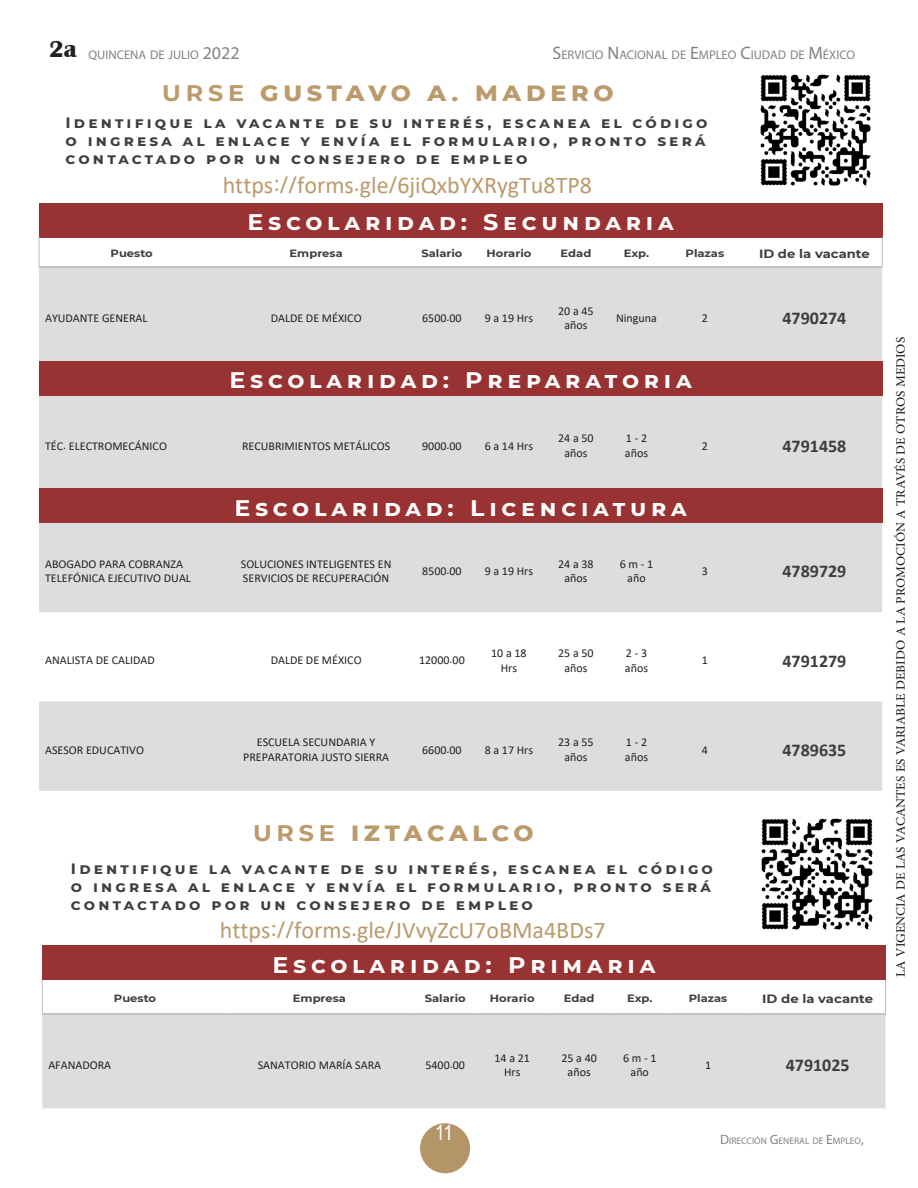
<style>
.page{position:relative;width:918px;height:1188px;background:#fff}
.page>*{position:absolute;margin:0;border:0;box-sizing:border-box;transform-origin:0 0}
.t1{font:24px "Calibri";color:#bb9a6b}
.t2{font:700 22.5px "Montserrat";letter-spacing:.2em;color:#fff;scale:1.06 1}
.t3{font:800 22.5px "Montserrat";letter-spacing:.2em;color:#bb9a6b;scale:1.06 1}
.t4{font:21px "Arial Narrow";color:#fff}
.t5{font:18px "Adobe Arabic";color:#231f20}
.t6{font:700 18px "Calibri";color:#3e3e3f}
.t7{font:700 15px "Montserrat";letter-spacing:.2em;color:#3e3e3f;scale:1.06 1}
.t8{font:12.6px "Myriad Pro";color:#808285}
.t9{font:12px/14.4px "Calibri";color:#231f20;text-align:center}
.t10{font:700 12px "Montserrat";color:#3e3e3f;scale:1.1 1}
.t11{font:700 10.5px "Montserrat";color:#3e3e3f;scale:1.1 1}
.t12{font:9.45px "Myriad Pro";color:#808285}
.s1{font-size:18px}
.s2{font-weight:700}
.s3{font-size:13.5px}
</style>
<div class="page">
<div style="left:420px;top:1123px;width:50px;height:50px;background:#b49568;border-radius:50%"></div>
<img style="left:760px;top:74px;width:111px;height:112px">
<div style="left:39px;top:203px;width:843px;height:34px;background:#993232"></div>
<svg style="left:39px;top:268px;width:843px;height:523px;fill:#dcdddf"></svg>
<div style="left:39px;top:361px;width:843px;height:34px;background:#993232"></div>
<div style="left:39px;top:489px;width:843px;height:34px;background:#993232"></div>
<svg style="left:39px;top:237px;width:1px;height:29px"></svg>
<svg style="left:882px;top:237px;width:1px;height:29px"></svg>
<hr style="left:39px;top:266px;width:185px;height:2px;background:#bcbdc0">
<hr style="left:224px;top:266px;width:184px;height:2px;background:#bcbdc0">
<hr style="left:408px;top:266px;width:68px;height:2px;background:#bcbdc0">
<hr style="left:476px;top:266px;width:66px;height:2px;background:#bcbdc0">
<hr style="left:542px;top:266px;width:68px;height:2px;background:#bcbdc0">
<hr style="left:610px;top:266px;width:53px;height:2px;background:#bcbdc0">
<hr style="left:663px;top:266px;width:84px;height:2px;background:#bcbdc0">
<hr style="left:747px;top:266px;width:136px;height:2px;background:#bcbdc0">
<img style="left:761px;top:818px;width:112px;height:112px">
<div style="left:42px;top:946px;width:844px;height:34px;background:#993232"></div>
<div style="left:42px;top:1015px;width:844px;height:93px;background:#dcdddf"></div>
<hr style="left:42px;top:980px;width:1px;height:33px;background:#bcbdc0">
<hr style="left:885px;top:980px;width:1px;height:33px;background:#bcbdc0">
<hr style="left:42px;top:1013px;width:186px;height:2px;background:#bcbdc0">
<hr style="left:228px;top:1013px;width:183px;height:2px;background:#bcbdc0">
<hr style="left:411px;top:1013px;width:68px;height:2px;background:#bcbdc0">
<hr style="left:479px;top:1013px;width:66px;height:2px;background:#bcbdc0">
<hr style="left:545px;top:1013px;width:68px;height:2px;background:#bcbdc0">
<hr style="left:613px;top:1013px;width:53px;height:2px;background:#bcbdc0">
<hr style="left:666px;top:1013px;width:84px;height:2px;background:#bcbdc0">
<hr style="left:750px;top:1013px;width:136px;height:2px;background:#bcbdc0">
<p class="t8" style="left:49px;top:47px;width:192px"><sup>2a</sup> QUINCENA DE JULIO <span class="s1">2022</span></p>
<p class="t8" style="left:553px;top:47px;width:304px"><span class="s1">S</span>ERVICIO <span class="s1">N</span>ACIONAL DE <span class="s1">E</span>MPLEO <span class="s1">C</span>IUDAD DE <span class="s1">M</span> ÉXICO</p>
<p class="t3" style="left:162px;top:77px;width:427px"><span class="s2">URSE</span> GUSTAVO A. MADERO</p>
<p class="t7" style="left:66px;top:112px;width:607px">Identifique la vacante de su interés, escanea el código</p>
<p class="t7" style="left:66px;top:130px;width:605px">o ingresa al enlace y envía el formulario, pronto será</p>
<p class="t7" style="left:66px;top:148px;width:437px">contactado por un consejero de empleo</p>
<p class="t1" style="left:223px;top:168px;width:371px">https://forms.gle/6jiQxbYXRygTu8TP8</p>
<p class="t2" style="left:248px;top:206px;width:403px">Escolaridad: Secundaria</p>
<p class="t11" style="left:111px;top:246px;width:40px">Puesto</p>
<p class="t11" style="left:290px;top:246px;width:50px">Empresa</p>
<p class="t11" style="left:421px;top:246px;width:39px">Salario</p>
<p class="t11" style="left:486px;top:246px;width:42px">Horario</p>
<p class="t11" style="left:560px;top:246px;width:30px">Edad</p>
<p class="t11" style="left:624px;top:246px;width:25px">Exp.</p>
<p class="t11" style="left:686px;top:246px;width:37px">Plazas</p>
<p class="t10" style="left:759px;top:245px;width:102px">ID de la vacante</p>
<p class="t9" style="left:45px;top:311px;width:104px">AYUDANTE GENERAL</p>
<p class="t9" style="left:271px;top:311px;width:92px">DALDE DE MÉXICO</p>
<p class="t9" style="left:422px;top:311px;width:41px">6500.00</p>
<p class="t9" style="left:485px;top:311px;width:50px">9 a 19 Hrs</p>
<p class="t9" style="left:558px;top:303px;width:37px">20 a 45 años</p>
<p class="t9" style="left:616px;top:311px;width:42px">Ninguna</p>
<p class="t9" style="left:702px;top:311px;width:8px">2</p>
<p class="t6" style="left:783px;top:306px;width:65px">4790274</p>
<p class="t2" style="left:230px;top:364px;width:438px">Escolaridad: Preparatoria</p>
<p class="t9" style="left:45px;top:438px;width:123px">TÉC. ELECTROMECÁNICO</p>
<p class="t9" style="left:242px;top:438px;width:150px">RECUBRIMIENTOS METÁLICOS</p>
<p class="t9" style="left:422px;top:438px;width:41px">9000.00</p>
<p class="t9" style="left:485px;top:438px;width:50px">6 a 14 Hrs</p>
<p class="t9" style="left:558px;top:431px;width:37px">24 a 50 años</p>
<p class="t9" style="left:625px;top:431px;width:25px;text-align:left">1 - 2 años</p>
<p class="t9" style="left:702px;top:438px;width:8px">2</p>
<p class="t6" style="left:783px;top:433px;width:65px">4791458</p>
<p class="t2" style="left:234px;top:491px;width:428px">Escolaridad: Licenciatura</p>
<p class="t9" style="left:45px;top:556px;width:147px;text-align:left">ABOGADO PARA COBRANZA<br>TELEFÓNICA EJECUTIVO DUAL</p>
<p class="t9" style="left:241px;top:556px;width:152px;text-align:left">SOLUCIONES INTELIGENTES EN<br>SERVICIOS DE RECUPERACIÓN</p>
<p class="t9" style="left:422px;top:564px;width:41px">8500.00</p>
<p class="t9" style="left:485px;top:564px;width:50px">9 a 19 Hrs</p>
<p class="t9" style="left:558px;top:556px;width:37px">24 a 38 años</p>
<p class="t9" style="left:620px;top:556px;width:35px">6 m - 1 año</p>
<p class="t9" style="left:702px;top:564px;width:8px">3</p>
<p class="t6" style="left:783px;top:559px;width:65px">4789729</p>
<p class="t9" style="left:45px;top:653px;width:111px">ANALISTA DE CALIDAD</p>
<p class="t9" style="left:271px;top:653px;width:92px">DALDE DE MÉXICO</p>
<p class="t9" style="left:419px;top:653px;width:47px">12000.00</p>
<p class="t9" style="left:491px;top:646px;width:37px">10 a 18<br>Hrs</p>
<p class="t9" style="left:558px;top:646px;width:37px">25 a 50 años</p>
<p class="t9" style="left:625px;top:646px;width:25px;text-align:left">2 - 3 años</p>
<p class="t9" style="left:702px;top:653px;width:8px">1</p>
<p class="t6" style="left:783px;top:648px;width:65px">4791279</p>
<p class="t9" style="left:45px;top:742px;width:100px">ASESOR EDUCATIVO</p>
<p class="t9" style="left:243px;top:735px;width:148px">ESCUELA SECUNDARIA Y<br>PREPARATORIA JUSTO SIERRA</p>
<p class="t9" style="left:422px;top:742px;width:41px">6600.00</p>
<p class="t9" style="left:485px;top:742px;width:50px">8 a 17 Hrs</p>
<p class="t9" style="left:558px;top:735px;width:37px">23 a 55 años</p>
<p class="t9" style="left:625px;top:735px;width:25px;text-align:left">1 - 2 años</p>
<p class="t9" style="left:702px;top:742px;width:8px">4</p>
<p class="t6" style="left:783px;top:737px;width:65px">4789635</p>
<p class="t3" style="left:253px;top:816px;width:266px"><span class="s2">URSE</span> IZTACALCO</p>
<p class="t7" style="left:71px;top:857px;width:607px">Identifique la vacante de su interés, escanea el código</p>
<p class="t7" style="left:71px;top:875px;width:605px">o ingresa al enlace y envía el formulario, pronto será</p>
<p class="t7" style="left:71px;top:893px;width:437px">contactado por un consejero de empleo</p>
<p class="t1" style="left:220px;top:914px;width:387px">https://forms.gle/JVvyZcU7oBMa4BDs7</p>
<p class="t2" style="left:272px;top:948px;width:363px">Escolaridad: Primaria</p>
<p class="t11" style="left:114px;top:991px;width:40px">Puesto</p>
<p class="t11" style="left:293px;top:991px;width:50px">Empresa</p>
<p class="t11" style="left:425px;top:991px;width:39px">Salario</p>
<p class="t11" style="left:490px;top:991px;width:42px">Horario</p>
<p class="t11" style="left:564px;top:991px;width:30px">Edad</p>
<p class="t11" style="left:627px;top:991px;width:25px">Exp.</p>
<p class="t11" style="left:689px;top:991px;width:37px">Plazas</p>
<p class="t10" style="left:762px;top:990px;width:102px">ID de la vacante</p>
<p class="t9" style="left:48px;top:1058px;width:64px">AFANADORA</p>
<p class="t9" style="left:258px;top:1058px;width:125px">SANATORIO MARÍA SARA</p>
<p class="t9" style="left:425px;top:1058px;width:41px">5400.00</p>
<p class="t9" style="left:494px;top:1050px;width:37px">14 a 21<br>Hrs</p>
<p class="t9" style="left:561px;top:1050px;width:37px">25 a 40 años</p>
<p class="t9" style="left:623px;top:1050px;width:35px">6 m - 1 año</p>
<p class="t9" style="left:705px;top:1058px;width:8px">1</p>
<p class="t6" style="left:786px;top:1053px;width:65px">4791025</p>
<h3 class="t4" style="left:435px;top:1117px;width:19px">11</h3>
<p class="t12" style="left:720px;top:1135px;width:145px"><span class="s3">D</span>IRECCIÓN <span class="s3">G</span>ENERAL DE <span class="s3">E</span>MPLEO<span class="s3">,</span></p>
<h3 class="t5" style="left:888px;top:977px;width:641px;rotate:-90deg">LA VIGENCIA DE LAS VACANTES ES VARIABLE DEBIDO A LA PROMOCIÓN A TRAVÉS DE OTROS MEDIOS</h3>
</div>
